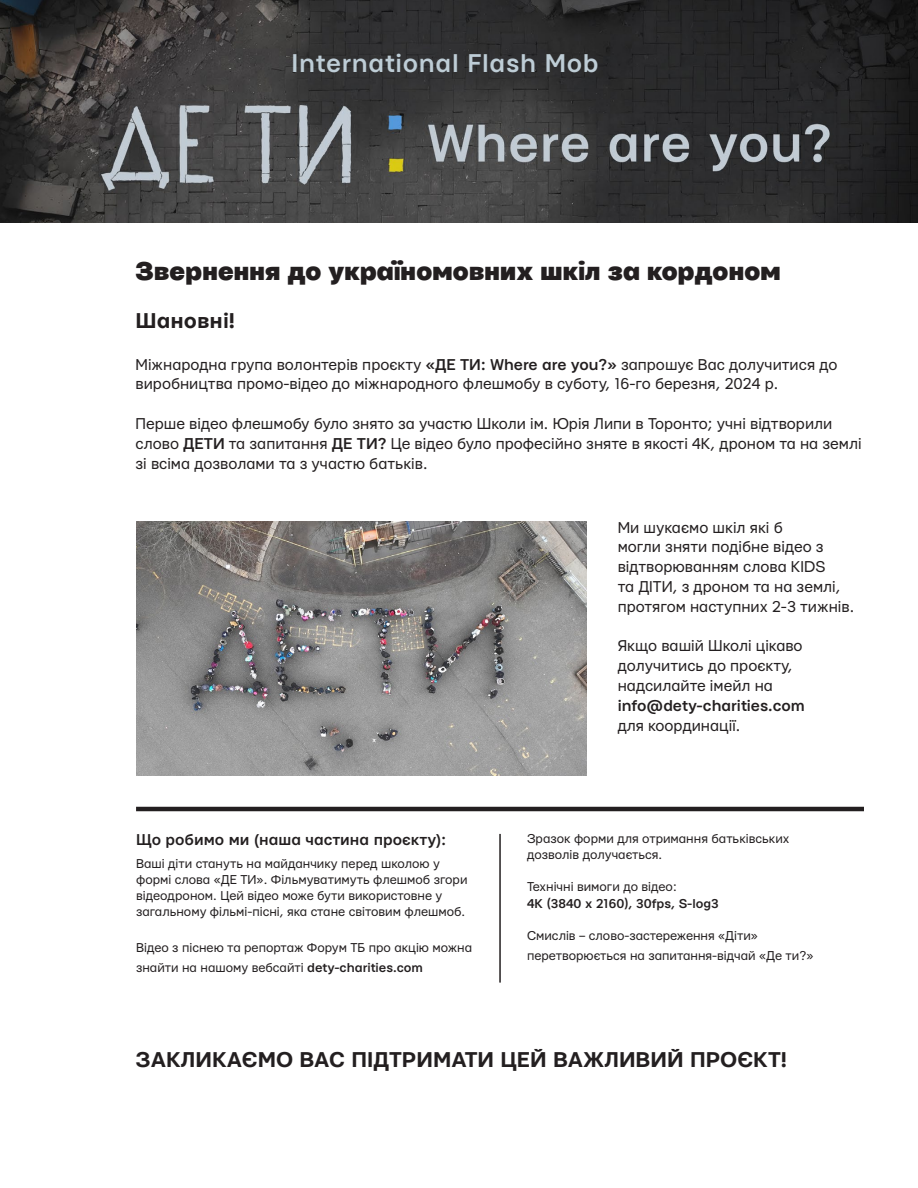
<style>
.page{position:relative;width:918px;height:1188px;background:#fff}
.page>*{position:absolute;margin:0;border:0;box-sizing:border-box;transform-origin:0 0}
.t1{font:27px "Mariupol Strong";letter-spacing:.01em;color:#231f20}
.t2{font:500 27px "Mariupol";letter-spacing:.025em;color:#becdd6}
.t3{font:700 22.5px "Mariupol";color:#231f20}
.t4{font:16.5px/19.8px "Mariupol";color:#231f20}
.t5{font:500 16.5px "Mariupol";color:#231f20}
.t6{font:13.5px/16.2px "Mariupol";color:#231f20}
.t7{font:500 13.5px/16.2px "Mariupol";color:#231f20}
.s1{font-weight:500}
.s2{font-weight:400}
</style>
<div class="page">
<hr style="left:136px;top:807px;width:728px;height:4px;background:#231f20">
<img style="left:136px;top:522px;width:450px;height:253px">
<hr style="left:500px;top:834px;width:1px;height:149px;background:#231f20">
<img style="left:0;top:0;width:918px;height:223px">
<p class="t2" style="left:292px;top:49px;width:309px">International Flash Mob</p>
<p class="t1" style="left:136px;top:253px;width:647px">Звернення до україномовних шкіл за кордоном</p>
<p class="t3" style="left:136px;top:309px;width:101px">Шановні!</p>
<p class="t4" style="left:136px;top:354px;width:703px">Міжнародна група волонтерів проєкту <span class="s1">«ДЕ ТИ: Where are you?»</span> запрошує Вас долучитися до виробництва промо-відео до міжнародного флешмобу в суботу, 16-го березня, 2024 р.</p>
<p class="t4" style="left:136px;top:414px;width:728px">Перше відео флешмобу було знято за участю Школи ім. Юрія Липи в Торонто; учні відтворили слово <span class="s1">ДЕТИ</span> та запитання <span class="s1">ДЕ ТИ?</span> Це відео було професійно зняте в якості 4К, дроном та на землі зі всіма дозволами та з участю батьків.</p>
<p class="t5" style="left:136px;top:831px;width:311px">Що робимо ми (наша частина проєкту):</p>
<p class="t6" style="left:136px;top:855px;width:333px">Ваші діти стануть на майданчику перед школою у формі слова «ДЕ ТИ». Фільмуватимуть флешмоб згори відеодроном. Цей відео може бути використовне у загальному фільмі-пісні, яка стане світовим флешмоб.</p>
<p class="t6" style="left:136px;top:938px;width:338px;line-height:19.8px">Відео з піснею та репортаж Форум ТБ про акцію можна знайти на нашому вебсайті <span class="s1">dety-charities.com</span></p>
<p class="t4" style="left:618px;top:517px;width:238px">Ми шукаємо шкіл які б<br>могли зняти подібне відео з відтворюванням слова KIDS<br>та ДІТИ, з дроном та на землі, протягом наступних 2-3 тижнів.</p>
<p class="t4" style="left:618px;top:636px;width:189px">Якщо вашій Школі цікаво долучитись до проєкту, надсилайте імейл на <span class="s1">info@dety-charities.com </span>для координації.</p>
<p class="t6" style="left:527px;top:830px;width:264px">Зразок форми для отримання батьківських дозволів долучається.</p>
<p class="t7" style="left:527px;top:879px;width:193px"><span class="s2">Технічні вимоги до відео:<br></span>4К (3840 x 2160), 30fps, S-log3</p>
<p class="t6" style="left:527px;top:926px;width:288px;line-height:19.8px">Смислів – слово-застереження «Діти» перетворюється на запитання-відчай «Де ти?»</p>
<p class="t3" style="left:136px;top:1047px;width:653px">ЗАКЛИКАЄМО ВАС ПІДТРИМАТИ ЦЕЙ ВАЖЛИВИЙ ПРОЄКТ!</p>
</div>
